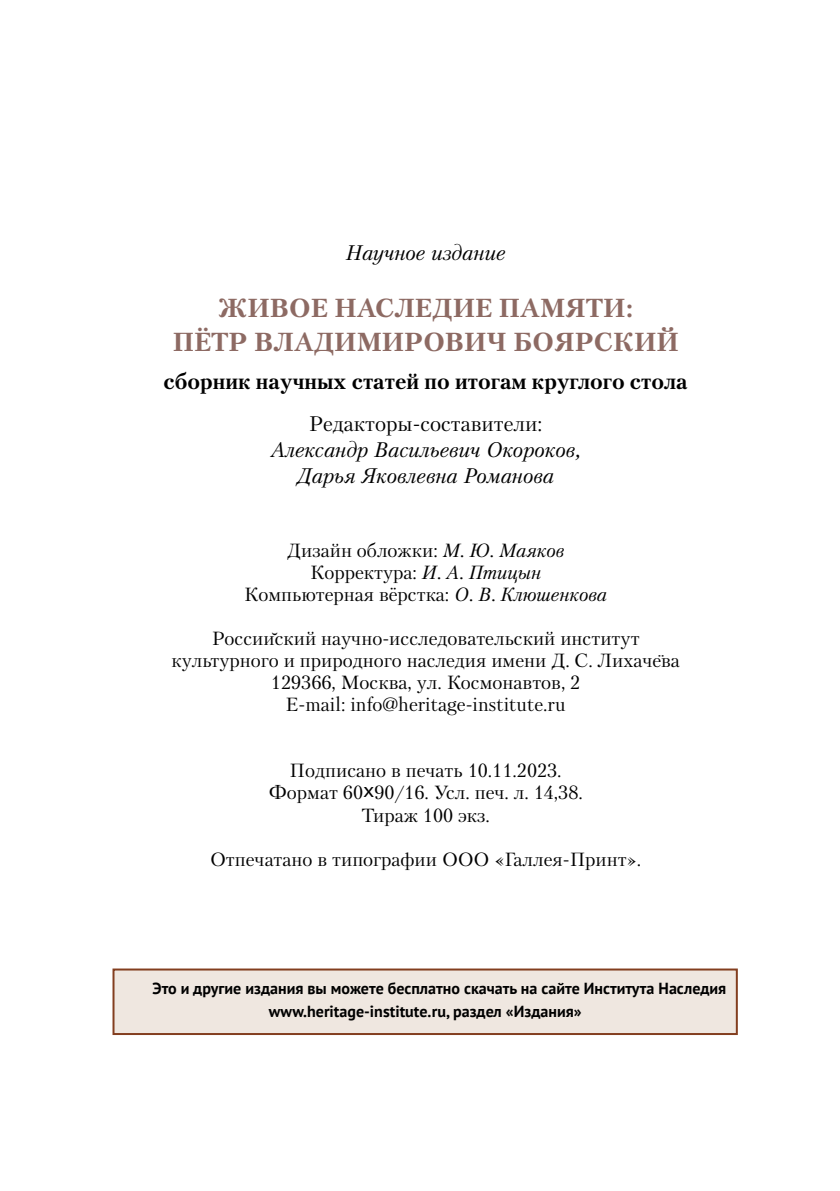
<style>
.page{position:relative;width:840px;height:1191px;background:#fff}
.page>*{position:absolute;margin:0;border:0;box-sizing:border-box;transform-origin:0 0}
.t1{font:700 26px/34px "Petersburg San Pin";letter-spacing:.01em;color:#8d6a63;text-align:center}
.t2{font:700 22px "Petersburg San Pin";color:#000}
.t3{font:italic 21px/26px "Petersburg San Pin";color:#000;text-align:center}
.t4{font:21px "Petersburg San Pin";color:#000}
.t5{font:19px/22px "Petersburg San Pin";color:#000;text-align:center}
.t6{font:700 16px/23.6px "PT Sans";color:#000}
.s1{font-style:italic}
.s2{font-family:"Times New Roman"}
.s3{font-family:"PT Sans";font-size:20px}
</style>
<div class="page">
<div style="left:113px;top:969px;width:623px;height:65px;background:#efe7e0"></div>
<div style="left:112px;top:968px;width:625px;height:67px;border:2px solid #833e1f"></div>
<p class="t3" style="left:345px;top:239px;width:161px">Научное издание</p>
<h1 class="t1" style="left:173px;top:289px;width:507px">ЖИВОЕ НАСЛЕДИЕ ПАМЯТИ:<br>ПЁТР ВЛАДИМИРОВИЧ БОЯРСКИЙ</h1>
<p class="t2" style="left:163px;top:366px;width:525px">сборник научных статей по итогам круглого стола</p>
<p class="t4" style="left:308px;top:410px;width:235px">Редакторы-составители:</p>
<p class="t3" style="left:270px;top:436px;width:311px">Александр Васильевич Окороков,<br>Дарья Яковлевна Романова</p>
<p class="t5" style="left:244px;top:538px;width:364px">Дизайн обложки: <span class="s1">М. Ю. Маяков<br></span>Корректура: <span class="s1">И. А. Птицын<br></span>Компьютерная вёрстка: <span class="s1">О. В. Клюшенкова</span></p>
<p class="t5" style="left:171px;top:626px;width:509px">России<span class="s2">̆</span>ский научно-исследовательский институт культурного и природного наследия имени Д. С. Лихаче<span class="s2">̈</span>ва 129366, Москва, ул. Космонавтов, 2<br>E-mail: info@heritage-institute.ru</p>
<p class="t5" style="left:268px;top:759px;width:316px">Подписано в печать 10.11.2023.<br>Формат 60<span class="s3">х</span>90/16. Усл. печ. л. 14,38.<br>Тираж 100 экз.</p>
<p class="t5" style="left:210px;top:847px;width:432px">Отпечатано в типографии ООО «Галлея-Принт».</p>
<p class="t6" style="left:268px;top:975px;width:459px;text-indent:-116px">Это и другие издания вы можете бесплатно скачать на сайте Института Наследия www.heritage-institute.ru, раздел «Издания»</p>
</div>
